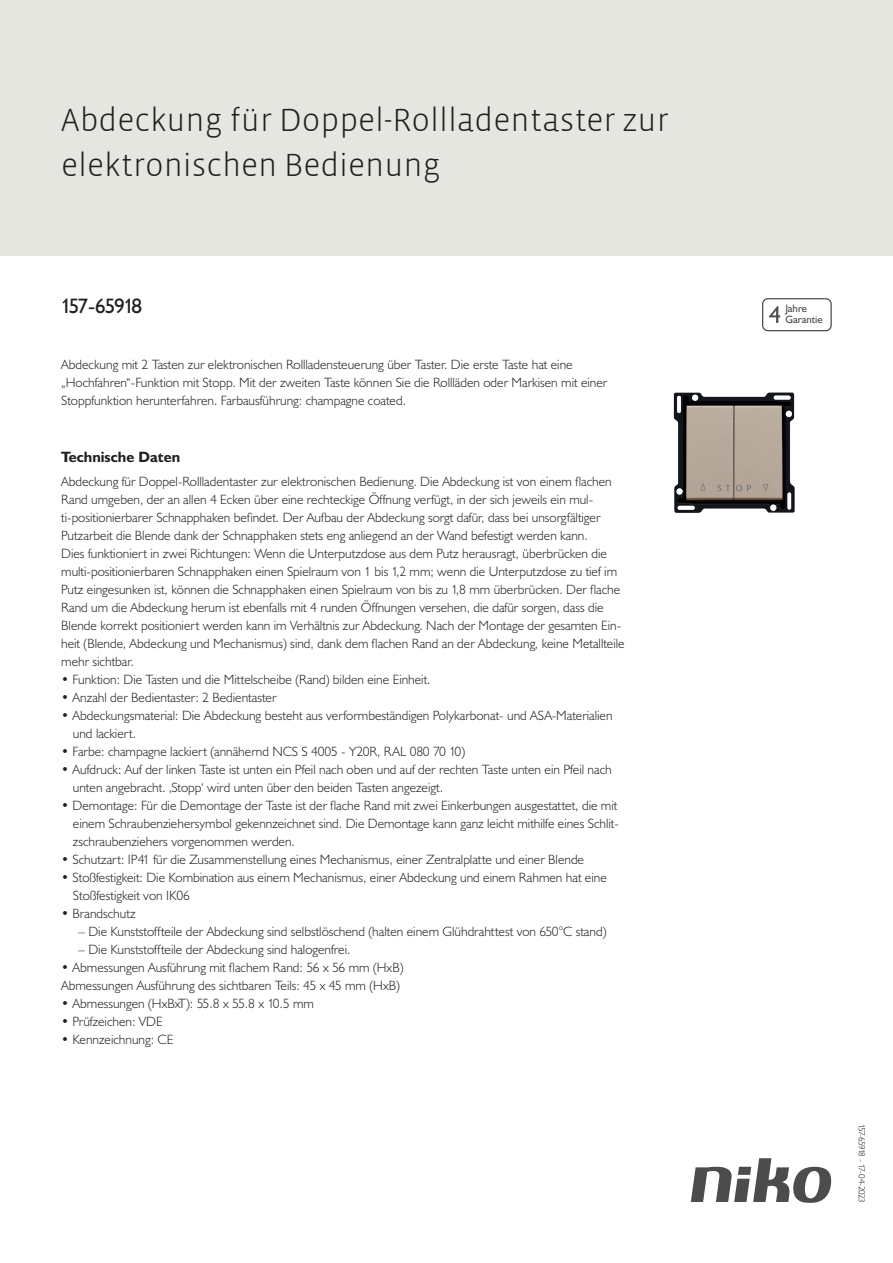
<style>
.page{position:relative;width:893px;height:1263px;background:#fff}
.page>*{position:absolute;margin:0;border:0;box-sizing:border-box;transform-origin:0 0}
.Title_datasheets{font:300 33px/45px "Vista Sans";color:#231f20}
.Article_number{font:21px "Humanist 521 BT";letter-spacing:-.08em;color:#231f20}
.Titles_parts{font:700 15px "Humanist 521 BT";color:#231f20}
.Platte_tekst_CAB{font:300 13.5px/18px "Humanist 521 BT";color:#231f20}
.USP_Bullets{font:300 13.5px/18px "Humanist 521 BT";color:#231f20}
.USP_Bullets_level_2{font:300 13.5px "Humanist 521 BT";color:#231f20}
.t1{font:10.8px/10.8px "Humanist 521 BT";color:#4b4c4d}
.Revision{font:300 9px "Humanist 521 BT";letter-spacing:-.07em;color:#231f20}
</style>
<div class="page">
<svg style="left:691px;top:1158px;width:141px;height:45px"></svg>
<div style="left:0;top:0;width:893px;height:255px;background:#e6e6e0"></div>
<svg style="left:762px;top:298px;width:70px;height:33px"></svg>
<img style="left:673px;top:392px;width:122px;height:121px">
<p class="Title_datasheets" style="left:61px;top:98px;width:609px">Abdeckung für Doppel-Rollladentaster zur elektronischen Bedienung</p>
<p class="Article_number" style="left:61px;top:293px;width:83px">157-65918</p>
<p class="t1" style="left:785px;top:303px;width:39px">Jahre<br>Garantie</p>
<p class="Platte_tekst_CAB" style="left:61px;top:355px;width:548px">Abdeckung mit 2 Tasten zur elektronischen Rollladensteuerung über Taster. Die erste Taste hat eine „Hochfahren“-Funktion mit Stopp. Mit der zweiten Taste können Sie die Rollläden oder Markisen mit einer<br>Stoppfunktion herunterfahren. Farbausführung: champagne coated.</p>
<p class="Titles_parts" style="left:61px;top:447px;width:120px">Technische Daten</p>
<p class="Platte_tekst_CAB" style="left:61px;top:472px;width:565px">Abdeckung für Doppel-Rollladentaster zur elektronischen Bedienung. Die Abdeckung ist von einem flachen Rand umgeben, der an allen 4 Ecken über eine rechteckige Öffnung verfügt, in der sich jeweils ein mul&shy;ti-positionierbarer Schnapphaken befindet. Der Aufbau der Abdeckung sorgt dafür, dass bei unsorgfältiger Putzarbeit die Blende dank der Schnapphaken stets eng anliegend an der Wand befestigt werden kann.<br>Dies funktioniert in zwei Richtungen: Wenn die Unterputzdose aus dem Putz herausragt, überbrücken die multi-positionierbaren Schnapphaken einen Spielraum von 1 bis 1,2 mm; wenn die Unterputzdose zu tief im Putz eingesunken ist, können die Schnapphaken einen Spielraum von bis zu 1,8 mm überbrücken. Der flache Rand um die Abdeckung herum ist ebenfalls mit 4 runden Öffnungen versehen, die dafür sorgen, dass die Blende korrekt positioniert werden kann im Verhältnis zur Abdeckung. Nach der Montage der gesamten Ein&shy;heit (Blende, Abdeckung und Mechanismus) sind, dank dem flachen Rand an der Abdeckung, keine Metallteile mehr sichtbar.</p>
<p class="USP_Bullets" style="left:61px;top:670px;width:371px">• Funktion: Die Tasten und die Mittelscheibe (Rand) bilden eine Einheit.</p>
<p class="USP_Bullets" style="left:61px;top:688px;width:217px">• Anzahl der Bedientaster: 2 Bedientaster</p>
<p class="USP_Bullets" style="left:73px;top:706px;width:541px;text-indent:-12px">• Abdeckungsmaterial: Die Abdeckung besteht aus verformbeständigen Polykarbonat- und ASA-Materialien und lackiert.</p>
<p class="USP_Bullets" style="left:61px;top:742px;width:405px">• Farbe: champagne lackiert (annähernd NCS S 4005 - Y20R, RAL 080 70 10)</p>
<p class="USP_Bullets" style="left:73px;top:760px;width:540px;text-indent:-12px">• Aufdruck: Auf der linken Taste ist unten ein Pfeil nach oben und auf der rechten Taste unten ein Pfeil nach unten angebracht. ‚Stopp‘ wird unten über den beiden Tasten angezeigt.</p>
<p class="USP_Bullets" style="left:73px;top:796px;width:547px;text-align:justify;text-indent:-12px">• Demontage: Für die Demontage der Taste ist der flache Rand mit zwei Einkerbungen ausgestattet, die mit einem Schraubenziehersymbol gekennzeichnet sind. Die Demontage kann ganz leicht mithilfe eines Schlit&shy;zschraubenziehers vorgenommen werden.</p>
<p class="USP_Bullets" style="left:61px;top:850px;width:524px">• Schutzart: IP41 für die Zusammenstellung eines Mechanismus, einer Zentralplatte und einer Blende</p>
<p class="USP_Bullets" style="left:73px;top:868px;width:535px;text-indent:-12px">• Stoßfestigkeit: Die Kombination aus einem Mechanismus, einer Abdeckung und einem Rahmen hat eine<br>Stoßfestigkeit von IK06</p>
<p class="USP_Bullets" style="left:61px;top:904px;width:76px">• Brandschutz</p>
<p class="USP_Bullets_level_2" style="left:78px;top:923px;width:530px">– Die Kunststoffteile der Abdeckung sind selbstlöschend (halten einem Glühdrahttest von 650°C stand)</p>
<p class="USP_Bullets_level_2" style="left:78px;top:941px;width:274px">– Die Kunststoffteile der Abdeckung sind halogenfrei.</p>
<p class="USP_Bullets" style="left:61px;top:958px;width:344px">• Abmessungen Ausführung mit flachem Rand: 56 x 56 mm (HxB)</p>
<p class="USP_Bullets" style="left:61px;top:976px;width:340px">Abmessungen Ausführung des sichtbaren Teils: 45 x 45 mm (HxB)</p>
<p class="USP_Bullets" style="left:61px;top:994px;width:254px">• Abmessungen (HxBxT): 55.8 x 55.8 x 10.5 mm</p>
<p class="USP_Bullets" style="left:61px;top:1012px;width:103px">• Prüfzeichen: VDE</p>
<p class="USP_Bullets" style="left:61px;top:1030px;width:114px">• Kennzeichnung: CE</p>
<p class="Revision" style="left:868px;top:1123px;width:81px;rotate:90deg">157-65918 - 17-04-2023</p>
</div>
